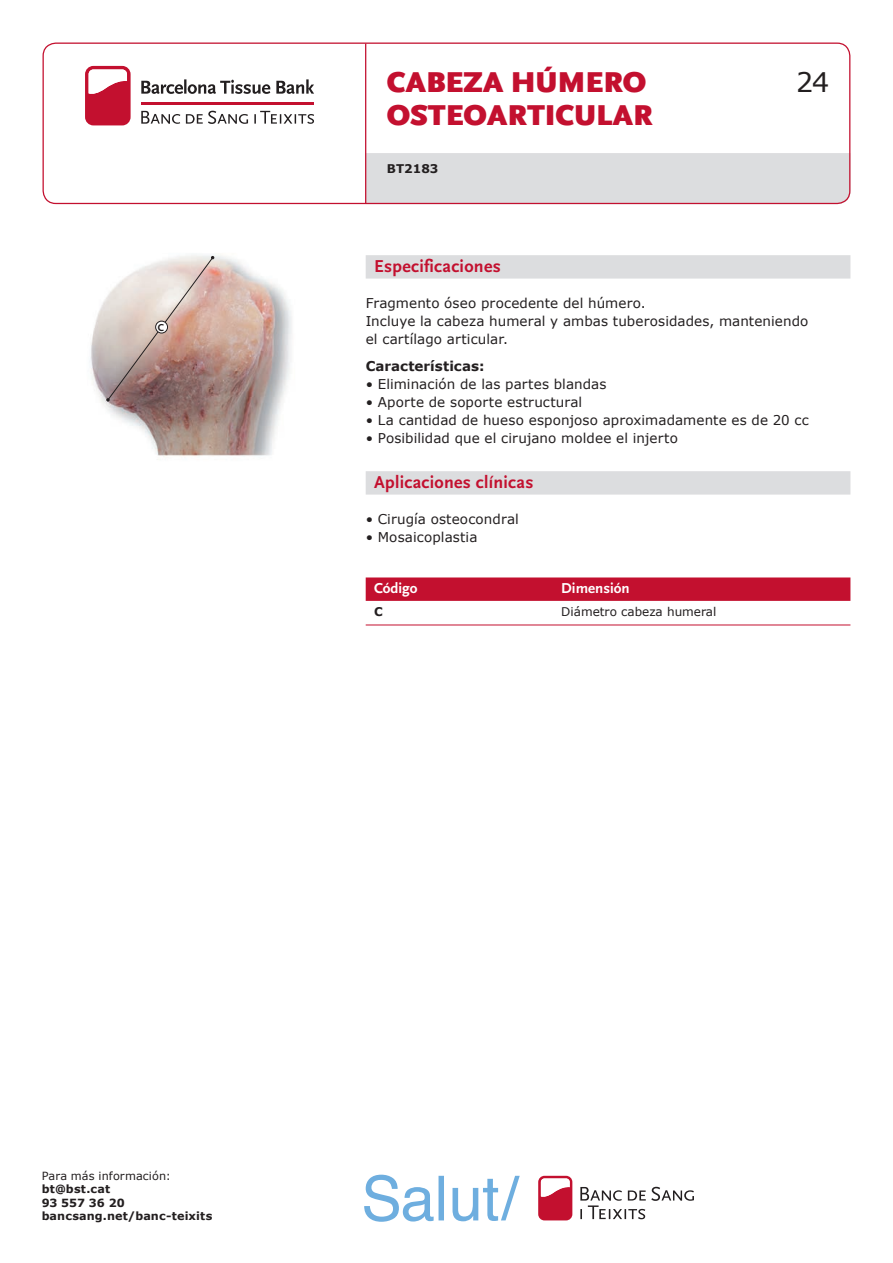
<style>
.page{position:relative;width:893px;height:1263px;background:#fff}
.page>*{position:absolute;margin:0;border:0;box-sizing:border-box;transform-origin:0 0}
.t1{font:900 30px "Scala Sans";letter-spacing:-.005em;color:#c3102f}
.t2{font:27px "Verdana";color:#231f20}
.t3{font:700 18px "Scala Sans";letter-spacing:.015em;color:#c3102f}
.t4{font:700 15px "Scala Sans";color:#fff}
.t5{font:13.5px/18px "Verdana";letter-spacing:.005em;color:#231f20}
.t6{font:700 13.5px "Verdana";letter-spacing:.005em;color:#231f20}
.t7{font:12px "Verdana";color:#231f20}
.t8{font:700 12px "Verdana";color:#231f20}
.t9{font:700 11.25px/13.5px "Verdana";letter-spacing:.01em;color:#231f20}
.t10{font:11.25px "Verdana";letter-spacing:.01em;color:#231f20}
.t11{font:700 10.5px "Scala Sans";color:#231f20}
</style>
<div class="page">
<div style="left:366px;top:153px;width:484px;height:51px;background:#dcdddf"></div>
<div style="left:43px;top:43px;width:807px;height:161px;border:1px solid #c3102f;border-radius:13px"></div>
<hr style="left:365px;top:44px;width:1px;height:159px;background:#c3102f">
<svg style="left:580px;top:1187px;width:114px;height:32px"></svg>
<svg style="left:538px;top:1176px;width:34px;height:44px"></svg>
<svg style="left:364px;top:1175px;width:156px;height:47px"></svg>
<svg style="left:85px;top:66px;width:46px;height:59px"></svg>
<svg style="left:141px;top:79px;width:173px;height:45px"></svg>
<div style="left:366px;top:255px;width:484px;height:24px;background:#dcdddf"></div>
<div style="left:366px;top:471px;width:484px;height:24px;background:#dcdddf"></div>
<div style="left:366px;top:577px;width:484px;height:24px;background:#c3102f"></div>
<hr style="left:366px;top:624px;width:484px;height:1px;background:#c3102f">
<img style="left:90px;top:255px;width:202px;height:201px">
<svg style="left:106px;top:256px;width:108px;height:146px;background:#c6afa8"></svg>
<div style="left:156px;top:321px;width:12px;height:12px;background:#fff;border-radius:50%"></div>
<div style="left:155px;top:321px;width:13px;height:12px;border:1px solid #231f20;border-radius:50%"></div>
<p class="t11" style="left:158px;top:321px;width:8px">C</p>
<h1 class="t1" style="left:387px;top:66px;width:261px">CABEZA HÚMERO</h1>
<h2 class="t2" style="left:796px;top:64px;width:35px">24</h2>
<h1 class="t1" style="left:387px;top:99px;width:267px">OSTEOARTICULAR</h1>
<p class="t8" style="left:387px;top:160px;width:53px">BT2183</p>
<h3 class="t3" style="left:374px;top:257px;width:128px">Especificaciones</h3>
<p class="t5" style="left:366px;top:294px;width:444px">Fragmento óseo procedente del húmero.<br>Incluye la cabeza humeral y ambas tuberosidades, manteniendo el cartílago articular.</p>
<p class="t6" style="left:366px;top:357px;width:120px">Características:</p>
<p class="t5" style="left:366px;top:375px;width:242px">• Eliminación de las partes blandas</p>
<p class="t5" style="left:366px;top:393px;width:218px">• Aporte de soporte estructural</p>
<p class="t5" style="left:366px;top:411px;width:445px">• La cantidad de hueso esponjoso aproximadamente es de 20 cc</p>
<p class="t5" style="left:366px;top:429px;width:314px">• Posibilidad que el cirujano moldee el injerto</p>
<h3 class="t3" style="left:374px;top:473px;width:161px">Aplicaciones clínicas</h3>
<p class="t5" style="left:366px;top:510px;width:155px">• Cirugía osteocondral</p>
<p class="t5" style="left:366px;top:528px;width:113px">• Mosaicoplastia</p>
<p class="t4" style="left:374px;top:580px;width:45px">Código</p>
<p class="t4" style="left:561px;top:580px;width:70px">Dimensión</p>
<p class="t8" style="left:374px;top:604px;width:10px">C</p>
<p class="t7" style="left:561px;top:604px;width:157px">Diámetro cabeza humeral</p>
<p class="t10" style="left:42px;top:1168px;width:131px">Para más información:</p>
<p class="t9" style="left:42px;top:1182px;width:172px">bt@bst.cat<br>93 557 36 20 bancsang.net/banc-teixits</p>
</div>
